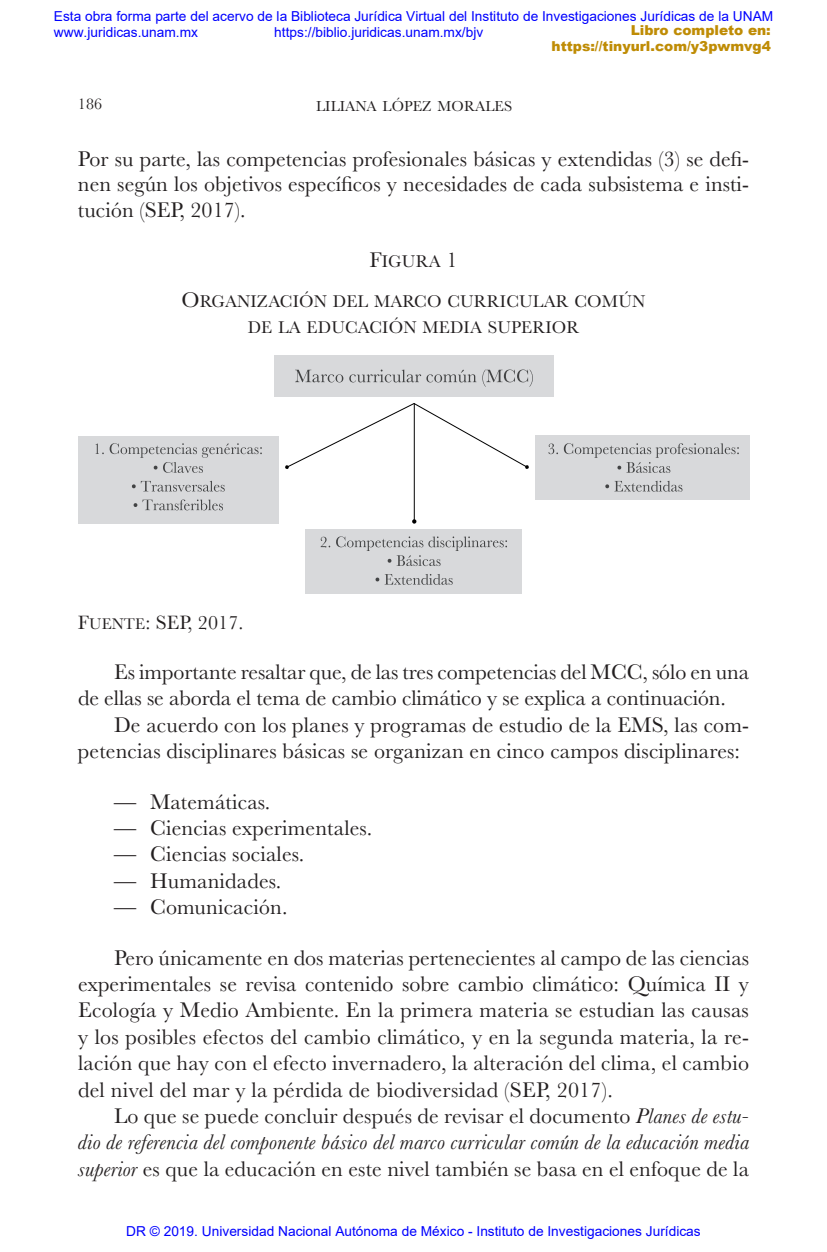
<style>
.page{position:relative;width:827px;height:1252px;background:#fff}
.page>*{position:absolute;margin:0;border:0;box-sizing:border-box;transform-origin:0 0}
.BODY_text{font:22px/26.4px "Baskerville";letter-spacing:.005em;color:#231f20;text-align:justify}
.BODY_text__gráfica{font:20px "Baskerville";letter-spacing:.005em;color:#231f20}
.VV{font:17.6px/26px "Baskerville SC800";letter-spacing:.01em;color:#231f20;text-align:center}
.VV-SOLO{font:17.6px "Baskerville SC800";letter-spacing:.01em;color:#231f20}
.t1{font:16px "Baskerville";color:#231f20}
.t2{font:15px "Baskerville";letter-spacing:.005em;color:#231f20}
.t3{font:13.8px/16.4px "Arial";color:#00f}
.t4{font:900 13.6px/16.4px "Arial";color:#bf8c05;text-align:right}
.s1{font-size:22px}
.s2{font-family:"Baskerville SC800"}
.s3{font-family:"Baskerville SC800";font-size:16px}
.s4{font-family:"Times New Roman"}
.s5{font-style:italic}
</style>
<div class="page">
<div style="left:274px;top:356px;width:280px;height:41px;background:#d8d9db"></div>
<div style="left:78px;top:436px;width:200px;height:88px;background:#d8d9db"></div>
<svg style="left:96px;top:444px;width:8px;height:10px"></svg>
<svg style="left:110px;top:443px;width:152px;height:30px"></svg>
<svg style="left:132px;top:481px;width:93px;height:11px"></svg>
<svg style="left:134px;top:499px;width:89px;height:11px"></svg>
<div style="left:535px;top:436px;width:214px;height:64px;background:#d8d9db"></div>
<svg style="left:548px;top:444px;width:10px;height:10px"></svg>
<svg style="left:564px;top:443px;width:175px;height:30px"></svg>
<svg style="left:605px;top:481px;width:77px;height:11px"></svg>
<svg style="left:295px;top:370px;width:48px;height:12px"></svg>
<svg style="left:349px;top:370px;width:127px;height:12px"></svg>
<svg style="left:482px;top:369px;width:51px;height:18px"></svg>
<hr style="left:414px;top:403px;width:1px;height:119px;background:#000">
<svg style="left:412px;top:519px;width:4px;height:5px"></svg>
<svg style="left:285px;top:403px;width:244px;height:66px"></svg>
<div style="left:306px;top:529px;width:216px;height:64px;background:#d8d9db"></div>
<svg style="left:321px;top:537px;width:9px;height:11px"></svg>
<svg style="left:336px;top:536px;width:171px;height:30px"></svg>
<svg style="left:375px;top:574px;width:78px;height:11px"></svg>
<p class="t3" style="left:54px;top:8px;width:721px">Esta obra forma parte del acervo de la Biblioteca Jurídica Virtual del Instituto de Investigaciones Jurídicas de la UNAM www.juridicas.unam.mx</p>
<p class="t4" style="left:551px;top:21px;width:221px">Libro completo en: https://tinyurl.com/y3pwmvg4</p>
<p class="t3" style="left:274px;top:24px;width:210px">https://biblio.juridicas.unam.mx/bjv</p>
<p class="t1" style="left:78px;top:93px;width:25px">186</p>
<p class="t2" style="left:316px;top:97px;width:198px">LILIANA LÓPEZ MORALES</p>
<p class="BODY_text" style="left:78px;top:146px;width:672px;line-height:25.4px">Por su parte, las competencias profesionales básicas y extendidas (3) se defi&shy;nen según los objetivos específicos y necesidades de cada subsistema e insti&shy;tución (SEP, 2017).</p>
<p class="VV-SOLO" style="left:369px;top:250px;width:89px"><span class="s1">F</span>IGURA <span class="s1">1</span></p>
<p class="VV" style="left:182px;top:288px;width:465px"><span class="s1">O</span>RGANIZACIÓN DEL MARCO CURRICULAR COMÚN<br>DE LA EDUCACIÓN MEDIA SUPERIOR</p>
<p class="BODY_text__gráfica" style="left:78px;top:609px;width:167px"><span class="s2">F</span><span class="s3">UENTE</span><span class="s2">:</span> SEP, 2017.</p>
<p class="BODY_text" style="left:78px;top:659px;width:672px;text-indent:36px">Es importante resaltar que, de las tres competencias del MCC, sólo en una de ellas se aborda el tema de cambio climático y se explica a continuación.</p>
<p class="BODY_text" style="left:78px;top:712px;width:672px;text-indent:36px">De acuerdo con los planes y programas de estudio de la EMS, las com&shy;petencias disciplinares básicas se organizan en cinco campos disciplinares:</p>
<p class="BODY_text" style="left:114px;top:789px;width:158px"><span class="s4">—</span> Matemáticas.</p>
<p class="BODY_text" style="left:114px;top:815px;width:260px"><span class="s4">—</span> Ciencias experimentales.</p>
<p class="BODY_text" style="left:114px;top:841px;width:192px"><span class="s4">—</span> Ciencias sociales.</p>
<p class="BODY_text" style="left:114px;top:868px;width:169px"><span class="s4">—</span> Humanidades.</p>
<p class="BODY_text" style="left:114px;top:894px;width:175px"><span class="s4">—</span> Comunicación.</p>
<p class="BODY_text" style="left:78px;top:945px;width:672px;text-indent:36px">Pero únicamente en dos materias pertenecientes al campo de las ciencias experimentales se revisa contenido sobre cambio climático: Química II y Ecología y Medio Ambiente. En la primera materia se estudian las causas y los posibles efectos del cambio climático, y en la segunda materia, la re&shy;lación que hay con el efecto invernadero, la alteración del clima, el cambio del nivel del mar y la pérdida de biodiversidad (SEP, 2017).</p>
<p class="BODY_text" style="left:78px;top:1103px;width:672px;text-indent:36px">Lo que se puede concluir después de revisar el documento <span class="s5">Planes de estu&shy;dio de referencia del componente básico del marco curricular común de la educación media superior</span> es que la educación en este nivel también se basa en el enfoque de la</p>
<p class="t3" style="left:126px;top:1223px;width:576px">DR © 2019. Universidad Nacional Autónoma de México - Instituto de Investigaciones Jurídicas</p>
</div>
